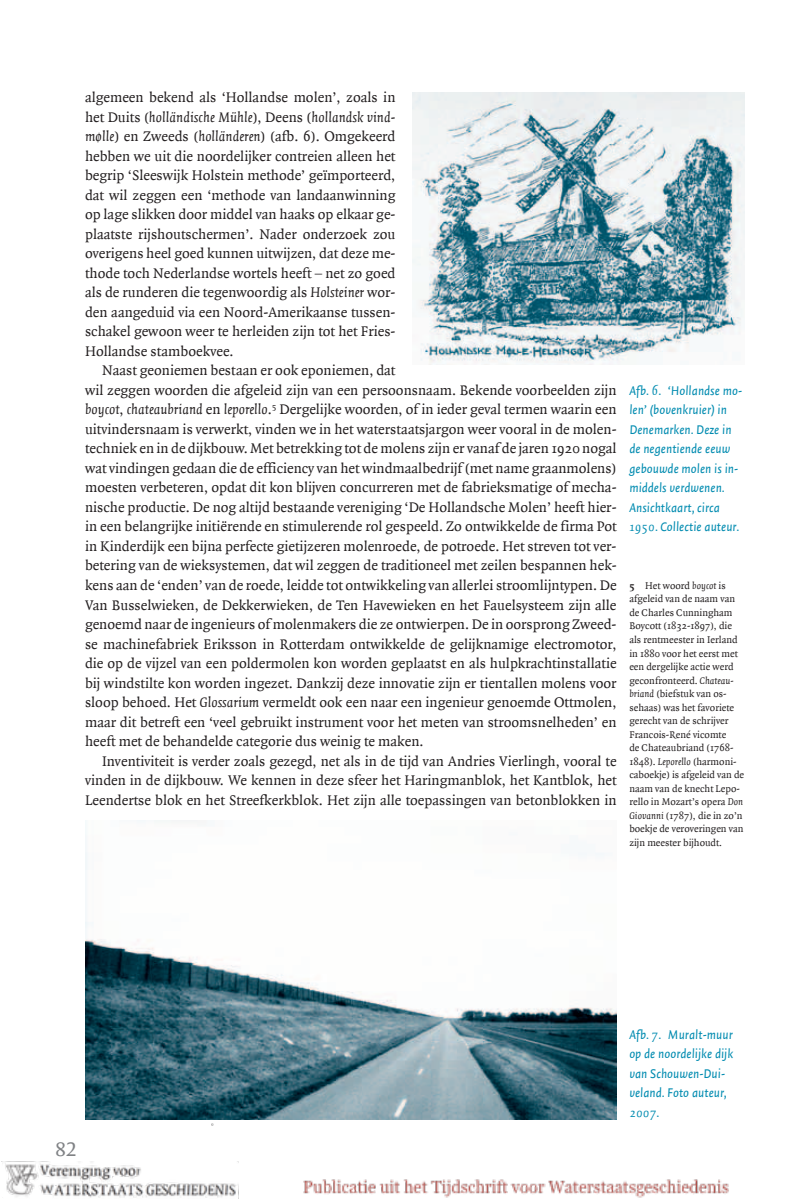
<style>
.page{position:relative;width:808px;height:1200px;background:#fff}
.page>*{position:absolute;margin:0;border:0;box-sizing:border-box;transform-origin:0 0}
.t1{font:21px "Quadraat Offc";color:#808285}
.t2{font:15px/19.5px "Quadraat Offc";color:#231f20;text-align:justify}
.t3{font:italic 13.5px/19.5px "Quadraat Sans Offc";color:#008bb0}
.t4{font:italic 13.5px "Quadraat Sc Offc";color:#008bb0}
.t5{font:10.5px/13.5px "Quadraat Offc";color:#231f20}
.s1{font-style:italic}
.s2{font-family:"Quadraat Sc Offc"}
.s3{font-family:"Quadraat Sc Offc";font-weight:700}
.s4{font-family:"Quadraat Sans Offc"}
</style>
<div class="page">
<img style="left:2px;top:92px;width:743px;height:1105px">
<p class="t2" style="left:85px;top:88px;width:312px">algemeen bekend als ‘Hollandse molen’, zoals in het Duits (<span class="s1">holländische Mühle</span>), Deens (<span class="s1">hollandsk vind&shy;mølle</span>) en Zweeds (<span class="s1">holländeren</span>) (afb. <span class="s2">6</span>). Omgekeerd hebben we uit die noordelijker contreien alleen het begrip ‘Sleeswijk Holstein methode’ geïmporteerd, dat wil zeggen een ‘methode van landaanwinning op lage slikken door middel van haaks op elkaar ge&shy;plaatste rijshoutschermen’. Nader onderzoek zou overigens heel goed kunnen uitwijzen, dat deze me&shy;thode toch Nederlandse wortels heeft – net zo goed als de runderen die tegenwoordig als <span class="s1">Holsteiner</span> wor&shy;den aangeduid via een Noord-Amerikaanse tussen&shy;schakel gewoon weer te herleiden zijn tot het Fries-Hollandse stamboekvee.</p>
<p class="t2" style="left:85px;top:361px;width:533px;text-align:left;text-indent:17px">Naast geoniemen bestaan er ook eponiemen, dat<br>wil zeggen woorden die afgeleid zijn van een persoonsnaam. Bekende voorbeelden zijn <span class="s1">boycot</span>, <span class="s1">chateaubriand</span> en <span class="s1">leporello</span>.<sup>5</sup> Dergelijke woorden, of in ieder geval termen waarin een uitvindersnaam is verwerkt, vinden we in het waterstaatsjargon weer vooral in de molen&shy;techniek en in de dijkbouw. Met betrekking tot de molens zijn er vanaf de jaren <span class="s2">1920</span> nogal wat vindingen gedaan die de efficiency van het windmaalbedrijf (met name graanmolens) moesten verbeteren, opdat dit kon blijven concurreren met de fabrieksmatige of mecha&shy;nische productie. De nog altijd bestaande vereniging ‘De Hollandsche Molen’ heeft hier&shy;in een belangrijke initiërende en stimulerende rol gespeeld. Zo ontwikkelde de firma Pot in Kinderdijk een bijna perfecte gietijzeren molenroede, de potroede. Het streven tot ver&shy;betering van de wieksystemen, dat wil zeggen de traditioneel met zeilen bespannen hek&shy;kens aan de ‘enden’ van de roede, leidde tot ontwikkeling van allerlei stroomlijntypen. De Van Busselwieken, de Dekkerwieken, de Ten Havewieken en het Fauelsysteem zijn alle genoemd naar de ingenieurs of molenmakers die ze ontwierpen. De in oorsprong Zweed&shy;se machinefabriek Eriksson in Rotterdam ontwikkelde de gelijknamige electromotor, die op de vijzel van een poldermolen kon worden geplaatst en als hulpkrachtinstallatie bij windstilte kon worden ingezet. Dankzij deze innovatie zijn er tientallen molens voor sloop behoed. Het <span class="s1">Glossarium</span> vermeldt ook een naar een ingenieur genoemde Ottmolen, maar dit betreft een ‘veel gebruikt instrument voor het meten van stroomsnelheden’ en heeft met de behandelde categorie dus weinig te maken.</p>
<p class="t2" style="left:85px;top:751px;width:533px;text-indent:17px">Inventiviteit is verder zoals gezegd, net als in de tijd van Andries Vierlingh, vooral te vinden in de dijkbouw. We kennen in deze sfeer het Haringmanblok, het Kantblok, het Leendertse blok en het Streefkerkblok. Het zijn alle toepassingen van betonblokken in</p>
<p class="t3" style="left:629px;top:381px;width:114px">Afb. <span class="s2">6</span>. ‘Hollandse mo&shy;len’ (bovenkruier) in<br>Denemarken. Deze in de negentiende eeuw gebouwde molen is in&shy;middels verdwenen.<br>Ansichtkaart, circa<br><span class="s2">1950</span>. Collectie auteur.</p>
<p class="t5" style="left:629px;top:579px;width:116px"><span class="s3">5</span> Het woord <span class="s1">boycot</span> is afgeleid van de naam van de Charles Cunningham<br>Boycott (<span class="s2">1832</span>-<span class="s2">1897</span>), die als rentmeester in Ierland in <span class="s2">1880</span> voor het eerst met een dergelijke actie werd geconfronteerd. <span class="s1">Chateau&shy;briand</span> (biefstuk van os&shy;sehaas) was het favoriete gerecht van de schrijver<br>Francois-René vicomte<br>de Chateaubriand (<span class="s2">1768</span>-<br><span class="s2">1848</span>). <span class="s1">Leporello</span> (harmoni&shy;caboekje) is afgeleid van de naam van de knecht Lepo&shy;rello in Mozart’s opera <span class="s1">Don<br>Giovanni</span> (<span class="s2">1787</span>), die in zo’n boekje de veroveringen van zijn meester bijhoudt.</p>
<h1 class="t1" style="left:55px;top:1137px;width:23px">82</h1>
<p class="t3" style="left:629px;top:1025px;width:105px">Afb. <span class="s2">7</span>. Muralt-muur op de noordelijke dijk van Schouwen-Dui&shy;veland. Foto auteur,</p>
<p class="t4" style="left:629px;top:1105px;width:31px">2007<span class="s4">.</span></p>
</div>
